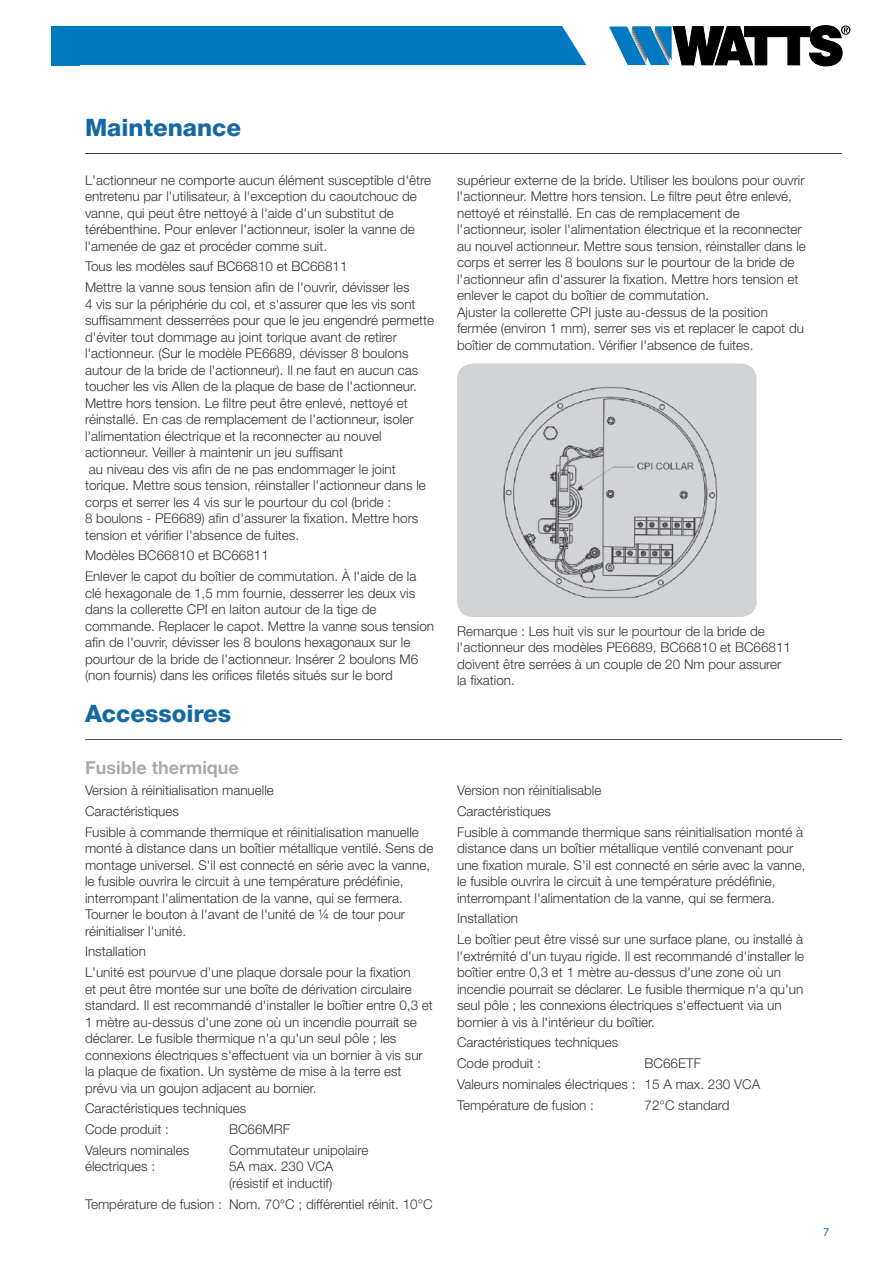
<style>
.page{position:relative;width:893px;height:1263px;background:#fff}
.page>*{position:absolute;margin:0;border:0;box-sizing:border-box;transform-origin:0 0}
.t1{font:800 24px "Helvetica Neue LT Std";color:#1369a3}
.t2{font:700 18px "Helvetica Neue LT Std";color:#939598}
.t3{font:300 13.5px/16.5px "Helvetica Neue LT Std";color:#000}
.t4{font:12px "Myriad Pro";color:#1c66ae}
</style>
<div class="page">
<div style="left:457px;top:364px;width:299px;height:253px;background:#d1d3d4;border-radius:15px"></div>
<img style="left:503px;top:386px;width:215px;height:213px">
<hr style="left:85px;top:153px;width:757px;height:1px;background:#000">
<hr style="left:85px;top:739px;width:757px;height:1px;background:#000">
<svg style="left:609px;top:25px;width:241px;height:41px"></svg>
<div style="left:79px;top:26px;width:507px;height:39px;background:#0079c1"></div>
<div style="left:51px;top:26px;width:28px;height:39px;background:#0079c1"></div>
<h1 class="t1" style="left:85px;top:113px;width:158px">Maintenance</h1>
<p class="t3" style="left:85px;top:171px;width:348px">L'actionneur ne comporte aucun élément susceptible d'être entretenu par l'utilisateur, à l'exception du caoutchouc de vanne, qui peut être nettoyé à l'aide d'un substitut de térébenthine. Pour enlever l'actionneur, isoler la vanne de l'amenée de gaz et procéder comme suit.</p>
<p class="t3" style="left:85px;top:256px;width:326px;line-height:20.7px">Tous les modèles sauf BC66810 et BC66811<br>Mettre la vanne sous tension afin de l'ouvrir, dévisser les</p>
<p class="t3" style="left:85px;top:295px;width:351px">4 vis sur la périphérie du col, et s'assurer que les vis sont suffisamment desserrées pour que le jeu engendré permette d'éviter tout dommage au joint torique avant de retirer l'actionneur. (Sur le modèle PE6689, dévisser 8 boulons autour de la bride de l'actionneur). Il ne faut en aucun cas toucher les vis Allen de la plaque de base de l'actionneur.<br>Mettre hors tension. Le filtre peut être enlevé, nettoyé et réinstallé. En cas de remplacement de l'actionneur, isoler l'alimentation électrique et la reconnecter au nouvel actionneur. Veiller à maintenir un jeu suffisant<br>au niveau des vis afin de ne pas endommager le joint torique. Mettre sous tension, réinstaller l'actionneur dans le corps et serrer les 4 vis sur le pourtour du col (bride :<br>8 boulons - PE6689) afin d'assurer la fixation. Mettre hors tension et vérifier l'absence de fuites.</p>
<p class="t3" style="left:85px;top:545px;width:333px;line-height:20.7px">Modèles BC66810 et BC66811<br>Enlever le capot du boîtier de commutation. À l'aide de la</p>
<p class="t3" style="left:85px;top:584px;width:351px">clé hexagonale de 1,5 mm fournie, desserrer les deux vis dans la collerette CPI en laiton autour de la tige de commande. Replacer le capot. Mettre la vanne sous tension afin de l'ouvrir, dévisser les 8 boulons hexagonaux sur le pourtour de la bride de l'actionneur. Insérer 2 boulons M6 (non fournis) dans les orifices filetés situés sur le bord</p>
<h1 class="t1" style="left:85px;top:699px;width:148px">Accessoires</h1>
<h2 class="t2" style="left:85px;top:757px;width:155px">Fusible thermique</h2>
<p class="t3" style="left:85px;top:780px;width:335px;line-height:20.7px">Version à réinitialisation manuelle<br>Caractéristiques<br>Fusible à commande thermique et réinitialisation manuelle</p>
<p class="t3" style="left:85px;top:840px;width:350px">monté à distance dans un boîtier métallique ventilé. Sens de montage universel. S'il est connecté en série avec la vanne, le fusible ouvrira le circuit à une température prédéfinie, interrompant l'alimentation de la vanne, qui se fermera.<br>Tourner le bouton à l'avant de l'unité de ¼ de tour pour réinitialiser l'unité.</p>
<p class="t3" style="left:85px;top:941px;width:327px;line-height:20.7px">Installation<br>L'unité est pourvue d'une plaque dorsale pour la fixation</p>
<p class="t3" style="left:85px;top:980px;width:349px">et peut être montée sur une boîte de dérivation circulaire standard. Il est recommandé d'installer le boîtier entre 0,3 et 1 mètre au-dessus d'une zone où un incendie pourrait se déclarer. Le fusible thermique n'a qu'un seul pôle ; les connexions électriques s'effectuent via un bornier à vis sur la plaque de fixation. Un système de mise à la terre est prévu via un goujon adjacent au bornier.</p>
<p class="t3" style="left:85px;top:1098px;width:163px;line-height:20.7px">Caractéristiques techniques<br>Code produit :</p>
<p class="t3" style="left:229px;top:1121px;width:63px">BC66MRF</p>
<p class="t3" style="left:85px;top:1141px;width:106px">Valeurs nominales</p>
<p class="t3" style="left:229px;top:1141px;width:141px">Commutateur unipolaire</p>
<p class="t3" style="left:85px;top:1158px;width:72px">électriques :</p>
<p class="t3" style="left:229px;top:1158px;width:106px">5A max. 230 VCA (résistif et inductif)</p>
<p class="t3" style="left:85px;top:1195px;width:349px">Température de fusion : Nom. 70°C ; différentiel réinit. 10°C</p>
<p class="t3" style="left:457px;top:171px;width:350px">supérieur externe de la bride. Utiliser les boulons pour ouvrir l'actionneur. Mettre hors tension. Le filtre peut être enlevé, nettoyé et réinstallé. En cas de remplacement de l'actionneur, isoler l'alimentation électrique et la reconnecter au nouvel actionneur. Mettre sous tension, réinstaller dans le corps et serrer les 8 boulons sur le pourtour de la bride de l'actionneur afin d'assurer la fixation. Mettre hors tension et enlever le capot du boîtier de commutation.<br>Ajuster la collerette CPI juste au-dessus de la position fermée (environ 1 mm), serrer ses vis et replacer le capot du boîtier de commutation. Vérifier l'absence de fuites.</p>
<p class="t3" style="left:457px;top:622px;width:335px">Remarque : Les huit vis sur le pourtour de la bride de l'actionneur des modèles PE6689, BC66810 et BC66811 doivent être serrées à un couple de 20 Nm pour assurer la fixation.</p>
<p class="t3" style="left:457px;top:779px;width:348px;line-height:20.7px">Version non réinitialisable<br>Caractéristiques<br>Fusible à commande thermique sans réinitialisation monté à</p>
<p class="t3" style="left:457px;top:840px;width:350px">distance dans un boîtier métallique ventilé convenant pour une fixation murale. S'il est connecté en série avec la vanne, le fusible ouvrira le circuit à une température prédéfinie, interrompant l'alimentation de la vanne, qui se fermera.</p>
<p class="t3" style="left:457px;top:908px;width:348px;line-height:20.7px">Installation<br>Le boîtier peut être vissé sur une surface plane, ou installé à</p>
<p class="t3" style="left:457px;top:947px;width:349px">l'extrémité d'un tuyau rigide. Il est recommandé d'installer le boîtier entre 0,3 et 1 mètre au-dessus d'une zone où un incendie pourrait se déclarer. Le fusible thermique n'a qu'un seul pôle ; les connexions électriques s'effectuent via un bornier à vis à l'intérieur du boîtier.</p>
<p class="t3" style="left:457px;top:1032px;width:163px;line-height:20.7px">Caractéristiques techniques<br>Code produit :</p>
<p class="t3" style="left:457px;top:1052px;width:305px;line-height:20.7px;text-indent:188px">BC66ETF<br>Valeurs nominales électriques : 15 A max. 230 VCA<br>Température de fusion :</p>
<p class="t3" style="left:645px;top:1096px;width:86px">72°C standard</p>
<p class="t4" style="left:823px;top:1224px;width:8px">7</p>
</div>
